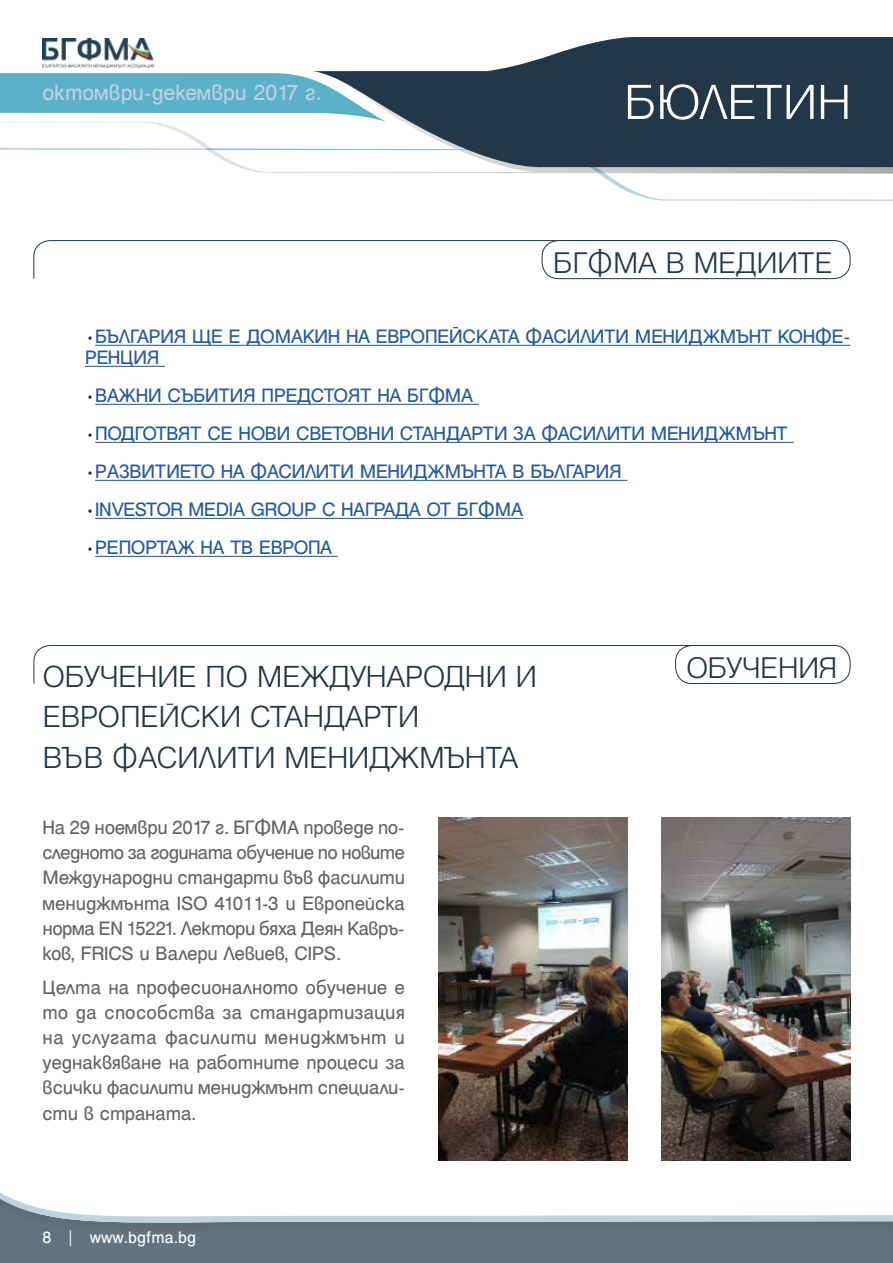
<style>
.page{position:relative;width:893px;height:1263px;background:#fff}
.page>*{position:absolute;margin:0;border:0;box-sizing:border-box;transform-origin:0 0}
.t1{font:300 53.25px "Helen Bg";letter-spacing:-.005em;color:#fff}
.t2{font:300 33px/40.5px "Helen Bg";color:#223747}
.t3{font:300 32.25px "Helen Bg";color:#223747}
.t4{font:24px "Helen Bg";letter-spacing:-.005em;color:#bed3e0}
.t5{font:21px/25.2px "Helen Bg";letter-spacing:-.02em;color:#646363;text-align:justify}
.t6{font:21px/21px "Helen Bg";letter-spacing:-.015em;color:#275b9b}
.t7{font:18px "Helen Bg";color:#fff}
.s1{font-weight:700;font-size:19.5px;color:#223747}
.s2{font-family:"Calibri";font-weight:300}
</style>
<div class="page">
<svg style="left:0;top:37px;width:893px;height:164px"></svg>
<div style="left:0;top:1154px;width:893px;height:109px;background:#64737e"></div>
<svg style="left:0;top:1148px;width:893px;height:76px;background:#f2f5f6"></svg>
<img style="left:43px;top:38px;width:110px;height:30px">
<svg style="left:33px;top:240px;width:818px;height:126px"></svg>
<hr style="left:95px;top:345px;width:755px;height:1px;background:#275b9b">
<hr style="left:85px;top:366px;width:80px;height:1px;background:#275b9b">
<hr style="left:95px;top:404px;width:384px;height:1px;background:#275b9b">
<hr style="left:95px;top:442px;width:698px;height:1px;background:#275b9b">
<hr style="left:95px;top:480px;width:532px;height:1px;background:#275b9b">
<hr style="left:95px;top:518px;width:428px;height:1px;background:#275b9b">
<hr style="left:95px;top:556px;width:243px;height:1px;background:#275b9b">
<svg style="left:33px;top:645px;width:654px;height:39px"></svg>
<div style="left:676px;top:645px;width:174px;height:38px;background:#fff;border-radius:16px"></div>
<div style="left:675px;top:645px;width:175px;height:39px;border:1px solid #223747;border-radius:16px"></div>
<img style="left:438px;top:817px;width:189px;height:344px">
<img style="left:661px;top:817px;width:189px;height:344px">
<p class="t4" style="left:43px;top:79px;width:280px">октомври-декември 2017 г.</p>
<h1 class="t1" style="left:624px;top:72px;width:228px">БЮЛЕТИН</h1>
<h3 class="t3" style="left:553px;top:244px;width:281px">БГФМА В МЕДИИТЕ</h3>
<p class="t6" style="left:85px;top:326px;width:767px"><span class="s1">•</span>БЪЛГАРИЯ ЩЕ Е ДОМАКИН НА ЕВРОПЕЙСКАТА ФАСИЛИТИ МЕНИДЖМЪНТ КОНФЕ-<br>РЕНЦИЯ</p>
<p class="t6" style="left:85px;top:385px;width:390px"><span class="s1">•</span>ВАЖНИ СЪБИТИЯ ПРЕДСТОЯТ НА БГФМА</p>
<p class="t6" style="left:85px;top:423px;width:704px"><span class="s1">•</span>ПОДГОТВЯТ СЕ НОВИ СВЕТОВНИ СТАНДАРТИ ЗА ФАСИЛИТИ МЕНИДЖМЪНТ</p>
<p class="t6" style="left:85px;top:461px;width:538px"><span class="s1">•</span>РAЗВИТИЕТО НА ФАСИЛИТИ МЕНИДЖМЪНТА В БЪЛГАРИЯ</p>
<p class="t6" style="left:85px;top:499px;width:440px"><span class="s1">•</span>INVESTOR MEDIA GROUP С НАГРАДА ОТ БГФМА</p>
<p class="t6" style="left:85px;top:537px;width:249px"><span class="s1">•</span>РЕПОРТАЖ НА ТВ ЕВРОПА</p>
<h2 class="t2" style="left:43px;top:655px;width:496px">ОБУЧЕНИЕ ПО МЕЖДУНАРОДНИ И<br>ЕВРОПЕЙСКИ СТАНДАРТИ<br>ВЪВ ФАСИЛИТИ МЕНИДЖМЪНТА</h2>
<h3 class="t3" style="left:686px;top:649px;width:153px">ОБУЧЕНИЯ</h3>
<p class="t5" style="left:43px;top:814px;width:364px">На 29 ноември 2017 г. БГФМА проведе по&shy;следното за годината обучение по новите Международни стандарти във фасилити мениджмънта ISO 41011-3 и Европейска норма EN 15221. Лектори бяха Деян Кавръ&shy;ков, FRICS и Валери Левиев, CIPS.</p>
<p class="t5" style="left:43px;top:974px;width:364px">Целта на професионалното обучение е то да способства за стандартизация на услугата фасилити мениджмънт и уеднаквяване на работните процеси за всички фасилити мениджмънт специали&shy;сти в страната.</p>
<p class="t7" style="left:43px;top:1227px;width:155px">8 <span class="s2">|</span> www.bgfma.bg</p>
</div>
